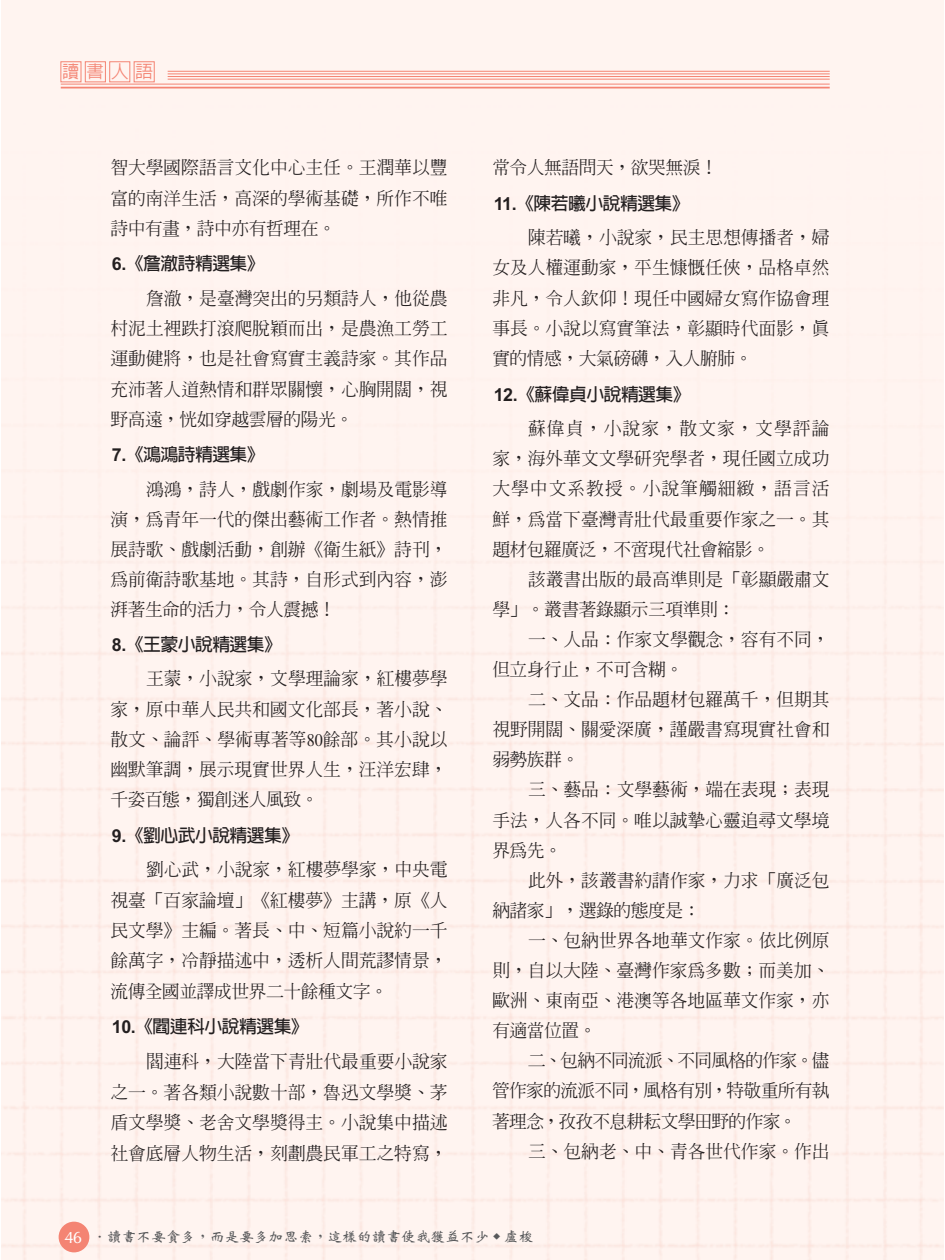
<style>
.page{position:relative;width:945px;height:1260px;background:#fff}
.page>*{position:absolute;margin:0;border:0;box-sizing:border-box;transform-origin:0 0}
.t1{font:17.85px/30.1px "AR Ming B5 Medium E Ten B5 H";letter-spacing:-.005em;color:#231f20;text-align:justify}
.t2{font:17.85px "AR Hei B5 Bold E Ten B5 H";letter-spacing:-.03em;color:#231f20}
.t3{font:17.85px "AR Ming B5 Medium E Ten B5 H";letter-spacing:-.03em;color:#231f20}
.t4{font:17.5px "AR Hei B5 Medium E Ten B5 H";color:#f48473}
.t5{font:14px "AR Wei Bei B5 Bold E Ten B5 H";color:#58595b;scale:1.05 1}
.s1{font-family:"Arial";font-weight:700}
.s2{font-family:"Times"}
.s3{font-family:"CG Omega";font-size:16.62px;color:#fff}
</style>
<div class="page">
<div style="left:1px;top:0;width:943px;height:1260px;background:#fff4f0"></div>
<svg style="left:60px;top:61px;width:95px;height:21px"></svg>
<hr style="left:61px;top:87px;width:769px;height:1px;background:#f48473">
<hr style="left:61px;top:84px;width:769px;height:1px;background:#f48473">
<hr style="left:168px;top:79px;width:662px;height:1px;background:#f48473">
<hr style="left:168px;top:76px;width:662px;height:1px;background:#f48473">
<hr style="left:168px;top:74px;width:662px;height:1px;background:#f48473">
<hr style="left:168px;top:71px;width:662px;height:1px;background:#f48473">
<p class="t4" style="left:62px;top:65px;width:92px">讀書人語</p>
<p class="t1" style="left:110px;top:155px;width:339px">智大學國際語言文化中心主任。王潤華以豐富的南洋生活，高深的學術基礎，所作不唯詩中有畫，詩中亦有哲理在。</p>
<p class="t2" style="left:112px;top:257px;width:154px"><span class="s1">6.</span>《詹澈詩精選集》</p>
<p class="t1" style="left:110px;top:286px;width:339px;text-indent:36px">詹澈，是臺灣突出的另類詩人，他從農村泥土裡跌打滾爬脫穎而出，是農漁工勞工運動健將，也是社會寫實主義詩家。其作品充沛著人道熱情和群眾關懷，心胸開闊，視野高遠，恍如穿越雲層的陽光。</p>
<p class="t2" style="left:112px;top:448px;width:154px"><span class="s1">7.</span>《鴻鴻詩精選集》</p>
<p class="t1" style="left:110px;top:477px;width:339px;text-indent:36px">鴻鴻，詩人，戲劇作家，劇場及電影導演，為青年一代的傑出藝術工作者。熱情推展詩歌、戲劇活動，創辦《衛生紙》詩刊，為前衛詩歌基地。其詩，自形式到內容，澎湃著生命的活力，令人震撼！</p>
<p class="t2" style="left:112px;top:637px;width:172px"><span class="s1">8.</span>《王蒙小說精選集》</p>
<p class="t1" style="left:110px;top:666px;width:339px;text-indent:36px">王蒙，小說家，文學理論家，紅樓夢學家，原中華人民共和國文化部長，著小說、散文、論評、學術專著等<span class="s2">80</span>餘部。其小說以幽默筆調，展示現實世界人生，汪洋宏肆，千姿百態，獨創迷人風致。</p>
<p class="t2" style="left:112px;top:828px;width:189px"><span class="s1">9.</span>《劉心武小說精選集》</p>
<p class="t1" style="left:110px;top:857px;width:339px;text-indent:36px">劉心武，小說家，紅樓夢學家，中央電視臺「百家論壇」《紅樓夢》主講，原《人民文學》主編。著長、中、短篇小說約一千餘萬字，冷靜描述中，透析人間荒謬情景，流傳全國並譯成世界二十餘種文字。</p>
<p class="t2" style="left:112px;top:1020px;width:198px"><span class="s1">10.</span>《閻連科小說精選集》</p>
<p class="t1" style="left:110px;top:1048px;width:339px;line-height:30.6px;text-indent:36px">閻連科，大陸當下青壯代最重要小說家之一。著各類小說數十部，魯迅文學獎、茅盾文學獎、老舍文學獎得主。小說集中描述社會底層人物生活，刻劃農民軍工之特寫，</p>
<p class="t3" style="left:492px;top:161px;width:227px">常令人無語問天，欲哭無淚！</p>
<p class="t2" style="left:494px;top:196px;width:197px"><span class="s1">11.</span>《陳若曦小說精選集》</p>
<p class="t1" style="left:492px;top:225px;width:339px;text-indent:36px">陳若曦，小說家，民主思想傳播者，婦女及人權運動家，平生慷慨任俠，品格卓然非凡，令人欽仰！現任中國婦女寫作協會理事長。小說以寫實筆法，彰顯時代面影，真實的情感，大氣磅礡，入人腑肺。</p>
<p class="t2" style="left:494px;top:387px;width:198px"><span class="s1">12.</span>《蘇偉貞小說精選集》</p>
<p class="t1" style="left:492px;top:416px;width:339px;text-indent:36px">蘇偉貞，小說家，散文家，文學評論家，海外華文文學研究學者，現任國立成功大學中文系教授。小說筆觸細緻，語言活鮮，為當下臺灣青壯代最重要作家之一。其題材包羅廣泛，不啻現代社會縮影。</p>
<p class="t1" style="left:492px;top:566px;width:339px;text-indent:36px">該叢書出版的最高準則是「彰顯嚴肅文學」。叢書著錄顯示三項準則：</p>
<p class="t1" style="left:492px;top:627px;width:339px;text-indent:36px">一、人品：作家文學觀念，容有不同，但立身行止，不可含糊。</p>
<p class="t1" style="left:492px;top:687px;width:339px;text-indent:36px">二、文品：作品題材包羅萬千，但期其視野開闊、關愛深廣，謹嚴書寫現實社會和弱勢族群。</p>
<p class="t1" style="left:492px;top:777px;width:339px;text-indent:36px">三、藝品：文學藝術，端在表現；表現手法，人各不同。唯以誠摯心靈追尋文學境界為先。</p>
<p class="t1" style="left:492px;top:867px;width:339px;text-indent:36px">此外，該叢書約請作家，力求「廣泛包納諸家」，選錄的態度是：</p>
<p class="t1" style="left:492px;top:928px;width:339px;text-indent:36px">一、包納世界各地華文作家。依比例原則，自以大陸、臺灣作家為多數；而美加、歐洲、東南亞、港澳等各地區華文作家，亦有適當位置。</p>
<p class="t1" style="left:492px;top:1048px;width:339px;text-indent:36px">二、包納不同流派、不同風格的作家。儘管作家的流派不同，風格有別，特敬重所有執著理念，孜孜不息耕耘文學田野的作家。</p>
<p class="t1" style="left:528px;top:1138px;width:303px">三、包納老、中、青各世代作家。作出</p>
<p class="t5" style="left:65px;top:1231px;width:448px"><span class="s3">46</span> ．讀書不要貪多，而是要多加思索，這樣的讀書使我獲益不少 <sup>◆</sup> 盧梭</p>
</div>
